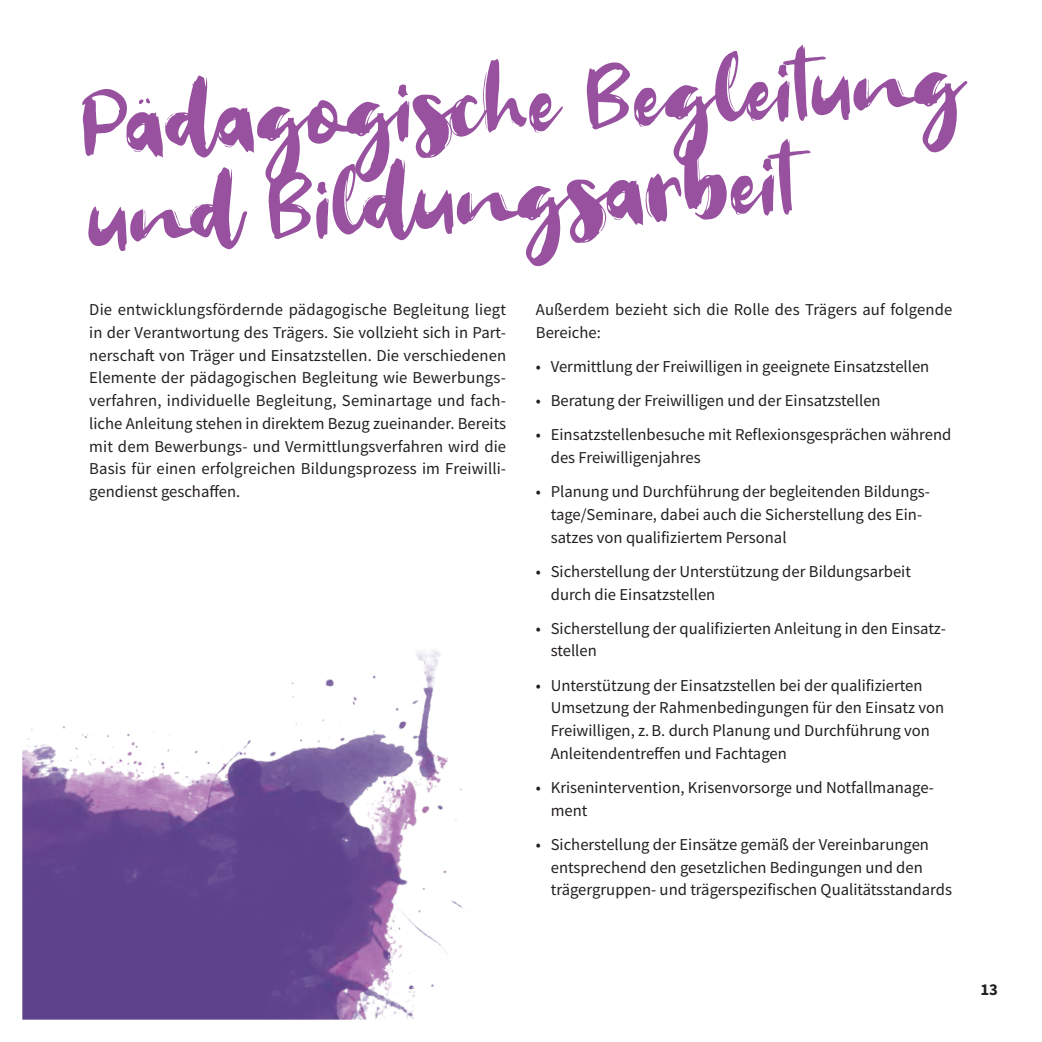
<style>
.page{position:relative;width:1042px;height:1042px;background:#fff}
.page>*{position:absolute;margin:0;border:0;box-sizing:border-box;transform-origin:0 0}
.welcome_head{font:89.95px/92.9px "Welcome";color:#97519f}
.FWD_punkte{font:16.62px/22.8px "Source Sans Pro";color:#231f20}
.FWD_fließ{font:16.62px/22.8px "Source Sans Pro";letter-spacing:.01em;color:#231f20;text-align:justify}
.t1{font:700 16.62px "Source Sans Pro";color:#231f20}
</style>
<div class="page">
<img style="left:22px;top:650px;width:445px;height:369px">
<p class="welcome_head" style="left:81px;top:87px;width:884px;rotate:-3deg">Pädagogische Begleitung und Bildungsarbeit</p>
<p class="FWD_fließ" style="left:89px;top:298px;width:418px">Die entwicklungsfördernde pädagogische Begleitung liegt in der Verantwortung des Trägers. Sie vollzieht sich in Part&shy;nerschaft von Träger und Einsatzstellen. Die verschiedenen Elemente der pädagogischen Begleitung wie Bewerbungs&shy;verfahren, individuelle Begleitung, Seminartage und fach&shy;liche Anleitung stehen in direktem Bezug zueinander. Bereits mit dem Bewerbungs- und Vermittlungsverfahren wird die Basis für einen erfolgreichen Bildungsprozess im Freiwilli&shy;gendienst geschaffen.</p>
<p class="FWD_fließ" style="left:536px;top:298px;width:418px">Außerdem bezieht sich die Rolle des Trägers auf folgende<br>Bereiche:</p>
<p class="FWD_punkte" style="left:536px;top:355px;width:395px">• Vermittlung der Freiwilligen in geeignete Einsatzstellen</p>
<p class="FWD_punkte" style="left:536px;top:389px;width:346px">• Beratung der Freiwilligen und der Einsatzstellen</p>
<p class="FWD_punkte" style="left:551px;top:423px;width:402px;text-indent:-15px">• Einsatzstellenbesuche mit Reflexionsgesprächen während des Freiwilligenjahres</p>
<p class="FWD_punkte" style="left:551px;top:480px;width:381px;text-indent:-15px">• Planung und Durchführung der begleitenden Bildungs&shy;tage/Seminare, dabei auch die Sicherstellung des Ein&shy;satzes von qualifiziertem Personal</p>
<p class="FWD_punkte" style="left:551px;top:560px;width:362px;text-indent:-15px">• Sicherstellung der Unterstützung der Bildungsarbeit durch die Einsatzstellen</p>
<p class="FWD_punkte" style="left:551px;top:617px;width:397px;text-indent:-15px">• Sicherstellung der qualifizierten Anleitung in den Einsatz&shy;stellen</p>
<p class="FWD_punkte" style="left:551px;top:673px;width:395px;text-indent:-15px">• Unterstützung der Einsatzstellen bei der qualifizierten Umsetzung der Rahmenbedingungen für den Einsatz von Freiwilligen, z.B. durch Planung und Durchführung von Anleitendentreffen und Fachtagen</p>
<p class="FWD_punkte" style="left:551px;top:776px;width:385px;text-indent:-15px">• Krisenintervention, Krisenvorsorge und Notfallmanage&shy;ment</p>
<p class="FWD_punkte" style="left:551px;top:833px;width:403px;text-indent:-15px">• Sicherstellung der Einsätze gemäß der Vereinbarungen entsprechend den gesetzlichen Bedingungen und den trägergruppen- und trägerspezifischen Qualitätsstandards</p>
<p class="t1" style="left:980px;top:978px;width:19px">13</p>
</div>
